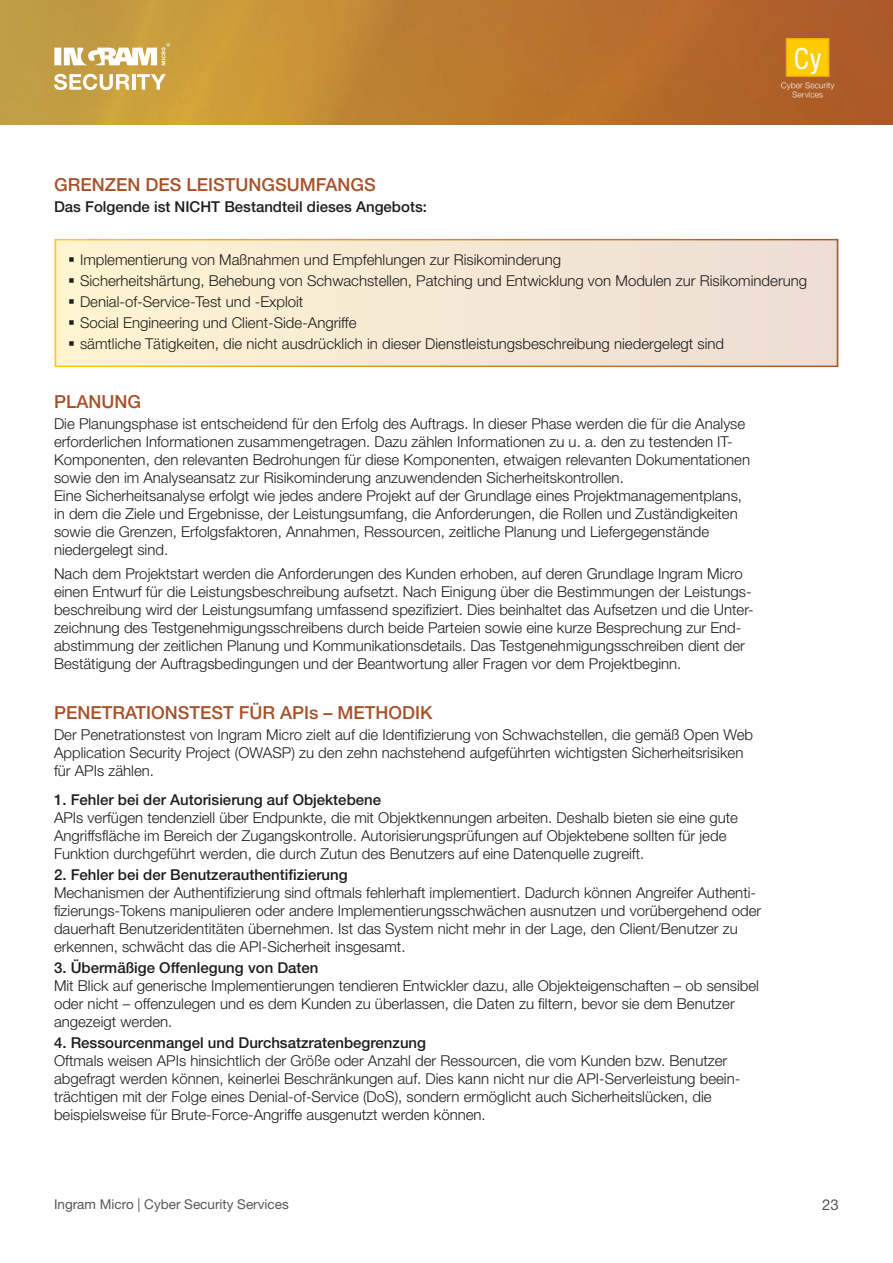
<style>
.page{position:relative;width:893px;height:1263px;background:#fff}
.page>*{position:absolute;margin:0;border:0;box-sizing:border-box;transform-origin:0 0}
.t1{font:500 18px "Helvetica Neue LT Std";color:#a6532b}
.t2{font:300 15px/18px "Helvetica Neue LT Std";color:#1d1d1b}
.t3{font:500 15px "Helvetica Neue LT Std";color:#1d1d1b}
.t4{font:15px "Helvetica Neue LT Std";color:#575756}
.t5{font:13.5px "Helvetica Neue LT Std";color:#575756}
.s1{font-weight:500}
</style>
<div class="page">
<img style="left:0;top:0;width:893px;height:124px">
<img style="left:774px;top:38px;width:68px;height:65px">
<svg style="left:54px;top:43px;width:116px;height:22px"></svg>
<svg style="left:54px;top:74px;width:75px;height:16px"></svg>
<hr style="left:132px;top:74px;width:3px;height:16px;background:#fff">
<svg style="left:137px;top:74px;width:29px;height:16px"></svg>
<div style="left:55px;top:239px;width:784px;height:127px;background:#f5e8d4"></div>
<div style="left:55px;top:239px;width:783px;height:128px;border:2px solid #fff"></div>
<svg style="left:75px;top:265px;width:15px;height:1px"></svg>
<p class="t1" style="left:54px;top:174px;width:323px">GRENZEN DES LEISTUNGSUMFANGS</p>
<p class="t3" style="left:54px;top:198px;width:374px">Das Folgende ist NICHT Bestandteil dieses Angebots:</p>
<p class="t2" style="left:68px;top:250px;width:495px">▪ Implementierung von Maßnahmen und Empfehlungen zur Risikominderung</p>
<p class="t2" style="left:68px;top:271px;width:741px">▪ Sicherheitshärtung, Behebung von Schwachstellen, Patching und Entwicklung von Modulen zur Risikominderung</p>
<p class="t2" style="left:68px;top:292px;width:237px">▪ Denial-of-Service-Test und -Exploit</p>
<p class="t2" style="left:68px;top:313px;width:290px">▪ Social Engineering und Client-Side-Angriffe</p>
<p class="t2" style="left:68px;top:334px;width:658px">▪ sämtliche Tätigkeiten, die nicht ausdrücklich in dieser Dienstleistungsbeschreibung niedergelegt sind</p>
<p class="t1" style="left:54px;top:391px;width:88px">PLANUNG</p>
<p class="t2" style="left:54px;top:415px;width:698px">Die Planungsphase ist entscheidend für den Erfolg des Auftrags. In dieser Phase werden die für die Analyse erforderlichen Informationen zusammengetragen. Dazu zählen Informationen zu u. a. den zu testenden IT-Komponenten, den relevanten Bedrohungen für diese Komponenten, etwaigen relevanten Dokumentationen sowie den im Analyseansatz zur Risikominderung anzuwendenden Sicherheitskontrollen.<br>Eine Sicherheitsanalyse erfolgt wie jedes andere Projekt auf der Grundlage eines Projektmanagementplans, in dem die Ziele und Ergebnisse, der Leistungsumfang, die Anforderungen, die Rollen und Zuständigkeiten sowie die Grenzen, Erfolgsfaktoren, Annahmen, Ressourcen, zeitliche Planung und Liefergegenstände niedergelegt sind.</p>
<p class="t2" style="left:54px;top:565px;width:701px">Nach dem Projektstart werden die Anforderungen des Kunden erhoben, auf deren Grundlage Ingram Micro einen Entwurf für die Leistungsbeschreibung aufsetzt. Nach Einigung über die Bestimmungen der Leistungs&shy;beschreibung wird der Leistungsumfang umfassend spezifiziert. Dies beinhaltet das Aufsetzen und die Unter&shy;zeichnung des Testgenehmigungsschreibens durch beide Parteien sowie eine kurze Besprechung zur End&shy;abstimmung der zeitlichen Planung und Kommunikationsdetails. Das Testgenehmigungsschreiben dient der Bestätigung der Auftragsbedingungen und der Beantwortung aller Fragen vor dem Projektbeginn.</p>
<p class="t1" style="left:54px;top:702px;width:380px">PENETRATIONSTEST FÜR APIs – METHODIK</p>
<p class="t2" style="left:54px;top:725px;width:701px">Der Penetrationstest von Ingram Micro zielt auf die Identifizierung von Schwachstellen, die gemäß Open Web<br>Application Security Project (OWASP) zu den zehn nachstehend aufgeführten wichtigsten Sicherheitsrisiken für APIs zählen.</p>
<p class="t2" style="left:54px;top:790px;width:686px"><span class="s1">1. Fehler bei der Autorisierung auf Objektebene<br></span>APIs verfügen tendenziell über Endpunkte, die mit Objektkennungen arbeiten. Deshalb bieten sie eine gute Angriffsfläche im Bereich der Zugangskontrolle. Autorisierungsprüfungen auf Objektebene sollten für jede Funktion durchgeführt werden, die durch Zutun des Benutzers auf eine Datenquelle zugreift.</p>
<p class="t2" style="left:54px;top:865px;width:709px"><span class="s1">2. Fehler bei der Benutzerauthentifizierung<br></span>Mechanismen der Authentifizierung sind oftmals fehlerhaft implementiert. Dadurch können Angreifer Authenti&shy;fizierungs-Tokens manipulieren oder andere Implementierungsschwächen ausnutzen und vorübergehend oder dauerhaft Benutzeridentitäten übernehmen. Ist das System nicht mehr in der Lage, den Client/Benutzer zu erkennen, schwächt das die API-Sicherheit insgesamt.</p>
<p class="t2" style="left:54px;top:958px;width:706px"><span class="s1">3. Übermäßige Offenlegung von Daten<br></span>Mit Blick auf generische Implementierungen tendieren Entwickler dazu, alle Objekteigenschaften – ob sensibel oder nicht – offenzulegen und es dem Kunden zu überlassen, die Daten zu filtern, bevor sie dem Benutzer angezeigt werden.</p>
<p class="t2" style="left:54px;top:1033px;width:688px"><span class="s1">4. Ressourcenmangel und Durchsatzratenbegrenzung<br></span>Oftmals weisen APIs hinsichtlich der Größe oder Anzahl der Ressourcen, die vom Kunden bzw. Benutzer abgefragt werden können, keinerlei Beschränkungen auf. Dies kann nicht nur die API-Serverleistung beein&shy;trächtigen mit der Folge eines Denial-of-Service (DoS), sondern ermöglicht auch Sicherheitslücken, die beispielsweise für Brute-Force-Angriffe ausgenutzt werden können.</p>
<p class="t5" style="left:54px;top:1196px;width:236px">Ingram Micro | Cyber Security Services</p>
<p class="t4" style="left:822px;top:1195px;width:18px">23</p>
</div>
